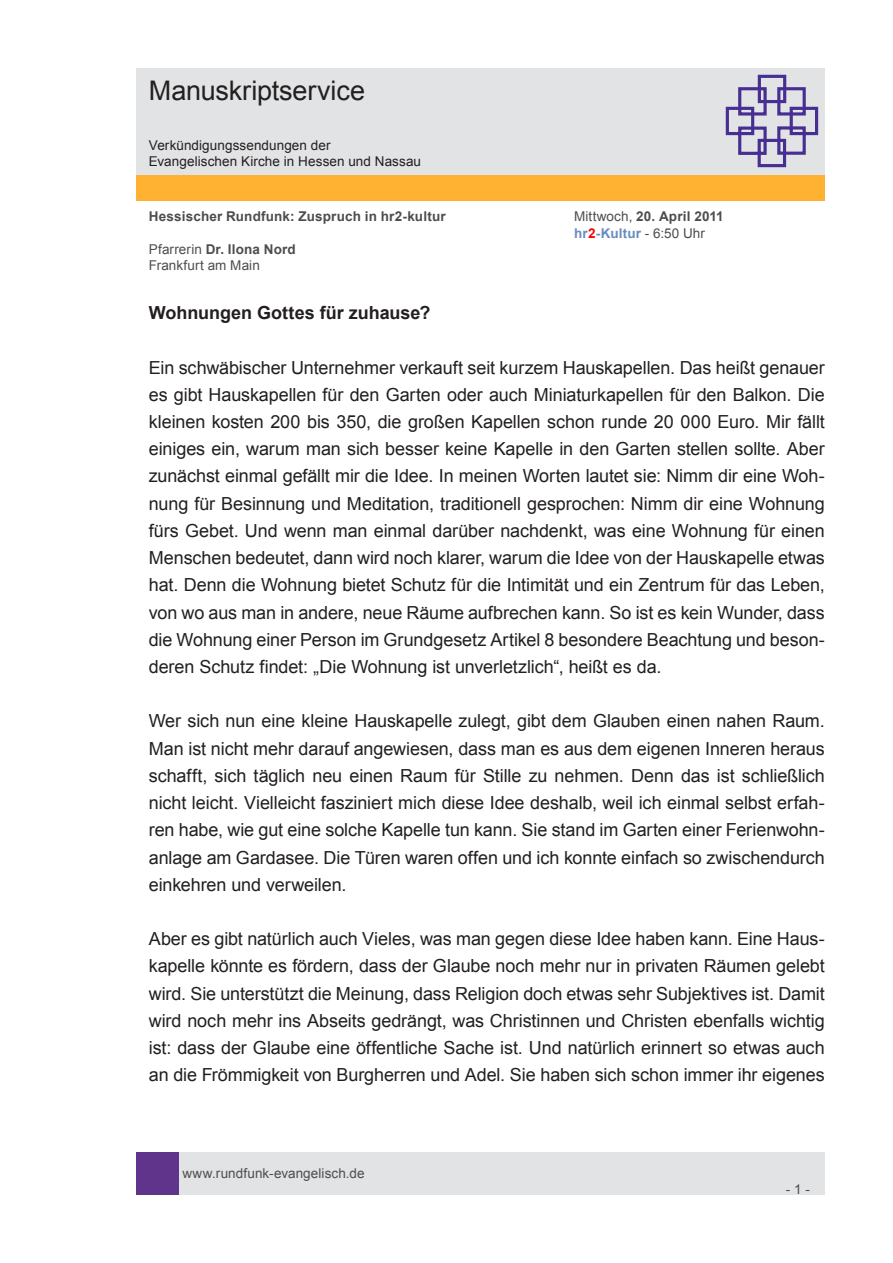
<style>
.page{position:relative;width:893px;height:1263px;background:#fff}
.page>*{position:absolute;margin:0;border:0;box-sizing:border-box;transform-origin:0 0}
.t1{font:27px "Arial";letter-spacing:-.005em;color:#231f20}
.t2{font:18px/27.2px "Arial";letter-spacing:-.005em;color:#231f20;text-align:justify}
.t3{font:700 18px "Arial";color:#231f20}
.t4{font:13.5px/16.2px "Arial";letter-spacing:.005em;color:#4d4d4d}
.t5{font:13.5px/16.2px "Arial";letter-spacing:.005em;color:#231f20}
.t6{font:700 13.5px "Arial";letter-spacing:.015em;color:#4d4d4d}
.s1{font-weight:700}
.s2{font-weight:700;color:#688bc0}
.s3{font-weight:700;color:#f00}
</style>
<div class="page">
<div style="left:179px;top:1152px;width:646px;height:43px;background:#e2e3e4"></div>
<div style="left:136px;top:1152px;width:43px;height:43px;background:#5f348a"></div>
<div style="left:136px;top:175px;width:689px;height:26px;background:#ffb132"></div>
<div style="left:136px;top:68px;width:689px;height:106px;background:#e2e3e4"></div>
<svg style="left:725px;top:74px;width:94px;height:94px"></svg>
<h1 class="t1" style="left:149px;top:73px;width:218px">Manuskriptservice</h1>
<p class="t5" style="left:149px;top:137px;width:274px">Verkündigungssendungen der<br>Evangelischen Kirche in Hessen und Nassau</p>
<p class="t6" style="left:149px;top:208px;width:298px">Hessischer Rundfunk: Zuspruch in hr2-kultur</p>
<p class="t4" style="left:574px;top:209px;width:151px">Mittwoch, <span class="s1">20. April 2011 </span><span class="s2">hr</span><span class="s3">2</span><span class="s2">-Kultur</span> - 6:50 Uhr</p>
<p class="t4" style="left:149px;top:241px;width:148px">Pfarrerin <span class="s1">Dr. Ilona Nord<br></span>Frankfurt am Main</p>
<p class="t3" style="left:149px;top:301px;width:283px">Wohnungen Gottes für zuhause?</p>
<p class="t2" style="left:149px;top:354px;width:678px">Ein schwäbischer Unternehmer verkauft seit kurzem Hauskapellen. Das heißt genauer es gibt Hauskapellen für den Garten oder auch Miniaturkapellen für den Balkon. Die kleinen kosten 200 bis 350, die großen Kapellen schon runde 20 000 Euro. Mir fällt einiges ein, warum man sich besser keine Kapelle in den Garten stellen sollte. Aber zunächst einmal gefällt mir die Idee. In meinen Worten lautet sie: Nimm dir eine Woh&shy;nung für Besinnung und Meditation, traditionell gesprochen: Nimm dir eine Wohnung fürs Gebet. Und wenn man einmal darüber nachdenkt, was eine Wohnung für einen Menschen bedeutet, dann wird noch klarer, warum die Idee von der Hauskapelle etwas hat. Denn die Wohnung bietet Schutz für die Intimität und ein Zentrum für das Leben, von wo aus man in andere, neue Räume aufbrechen kann. So ist es kein Wunder, dass die Wohnung einer Person im Grundgesetz Artikel 8 besondere Beachtung und beson&shy;deren Schutz findet: „Die Wohnung ist unverletzlich“, heißt es da.</p>
<p class="t2" style="left:149px;top:708px;width:678px">Wer sich nun eine kleine Hauskapelle zulegt, gibt dem Glauben einen nahen Raum.<br>Man ist nicht mehr darauf angewiesen, dass man es aus dem eigenen Inneren heraus schafft, sich täglich neu einen Raum für Stille zu nehmen. Denn das ist schließlich nicht leicht. Vielleicht fasziniert mich diese Idee deshalb, weil ich einmal selbst erfah&shy;ren habe, wie gut eine solche Kapelle tun kann. Sie stand im Garten einer Ferienwohn&shy;anlage am Gardasee. Die Türen waren offen und ich konnte einfach so zwischendurch einkehren und verweilen.</p>
<p class="t2" style="left:149px;top:925px;width:678px">Aber es gibt natürlich auch Vieles, was man gegen diese Idee haben kann. Eine Haus&shy;kapelle könnte es fördern, dass der Glaube noch mehr nur in privaten Räumen gelebt wird. Sie unterstützt die Meinung, dass Religion doch etwas sehr Subjektives ist. Damit wird noch mehr ins Abseits gedrängt, was Christinnen und Christen ebenfalls wichtig ist: dass der Glaube eine öffentliche Sache ist. Und natürlich erinnert so etwas auch an die Frömmigkeit von Burgherren und Adel. Sie haben sich schon immer ihr eigenes</p>
<p class="t4" style="left:182px;top:1165px;width:184px">www.rundfunk-evangelisch.de</p>
<p class="t4" style="left:786px;top:1181px;width:26px">- 1 -</p>
</div>
